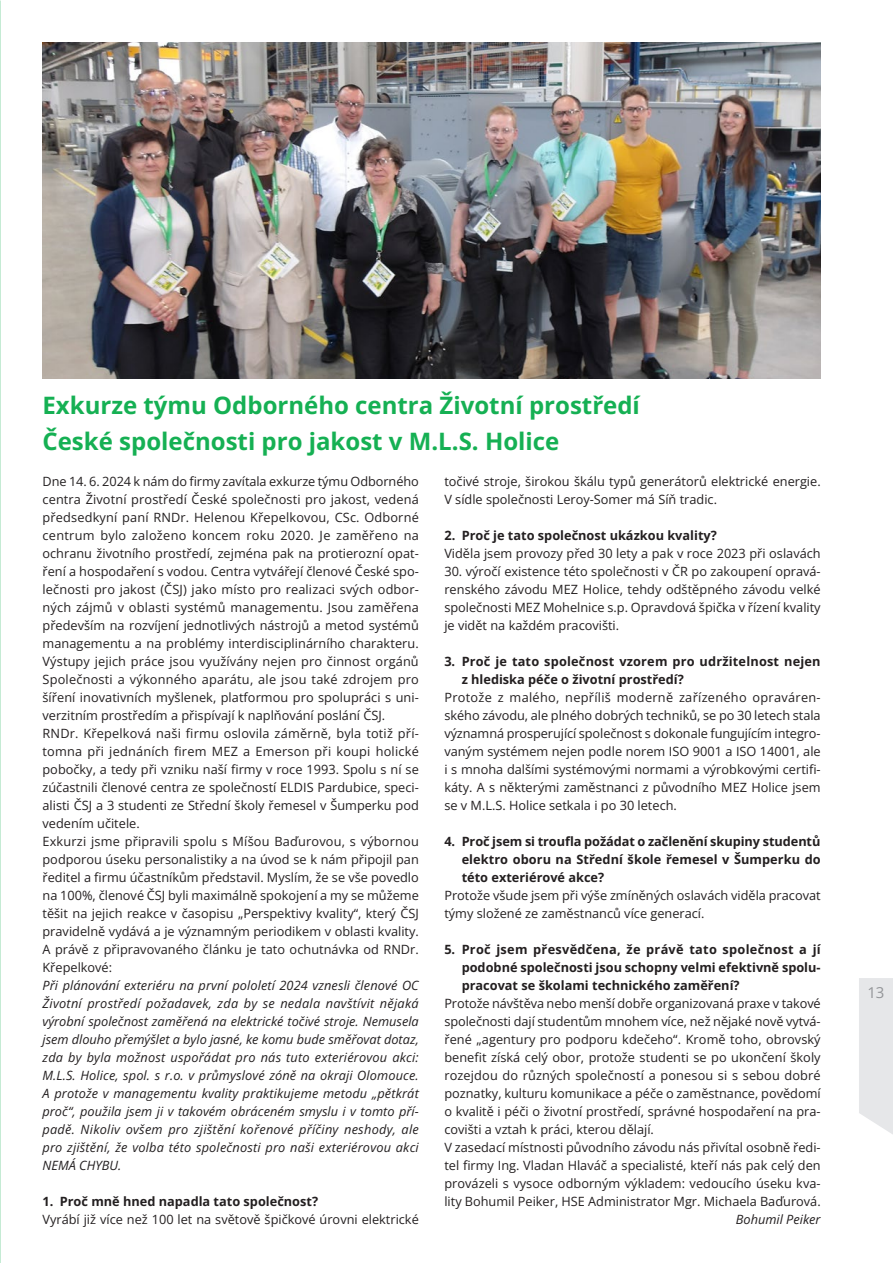
<style>
.page{position:relative;width:893px;height:1263px;background:#fff}
.page>*{position:absolute;margin:0;border:0;box-sizing:border-box;transform-origin:0 0}
.naspis_pres_sloupce{font:700 24px/36px "Open Sans";color:#15b053}
.t1{font:15px "Open Sans";color:#939598}
.blok{font:12.75px/18px "Open Sans";color:#231f20;text-align:justify}
.blok-2{font:italic 12.75px/18px "Open Sans";letter-spacing:.015em;color:#231f20;text-align:justify}
.Nadpis_text{font:700 12.75px/18px "Open Sans";color:#231f20;text-align:justify}
</style>
<div class="page">
<img style="left:43px;top:43px;width:778px;height:336px">
<div style="left:859px;top:978px;width:34px;height:156px;background:#e6e7e9"></div>
<p class="naspis_pres_sloupce" style="left:43px;top:387px;width:599px">Exkurze týmu Odborného centra Životní prostředí<br>České společnosti pro jakost v M.L.S. Holice</p>
<p class="blok" style="left:43px;top:472px;width:378px">Dne 14. 6. 2024 k nám do firmy zavítala exkurze týmu Odborného centra Životní prostředí České společnosti pro jakost, vedená předsedkyní paní RNDr. Helenou Křepelkovou, CSc. Odborné centrum bylo založeno koncem roku 2020. Je zaměřeno na ochranu životního prostředí, zejména pak na protierozní opat&shy;ření a hospodaření s vodou. Centra vytvářejí členové České spo&shy;lečnosti pro jakost (ČSJ) jako místo pro realizaci svých odbor&shy;ných zájmů v oblasti systémů managementu. Jsou zaměřena především na rozvíjení jednotlivých nástrojů a metod systémů managementu a na problémy interdisciplinárního charakteru.<br>Výstupy jejich práce jsou využívány nejen pro činnost orgánů Společnosti a výkonného aparátu, ale jsou také zdrojem pro šíření inovativních myšlenek, platformou pro spolupráci s uni&shy;verzitním prostředím a přispívají k naplňování poslání ČSJ.</p>
<p class="blok" style="left:43px;top:724px;width:378px">RNDr. Křepelková naši firmu oslovila záměrně, byla totiž pří&shy;tomna při jednáních firem MEZ a Emerson při koupi holické pobočky, a tedy při vzniku naší firmy v roce 1993. Spolu s ní se zúčastnili členové centra ze společností ELDIS Pardubice, speci&shy;alisti ČSJ a 3 studenti ze Střední školy řemesel v Šumperku pod vedením učitele.</p>
<p class="blok" style="left:43px;top:832px;width:378px">Exkurzi jsme připravili spolu s Míšou Baďurovou, s výbornou podporou úseku personalistiky a na úvod se k nám připojil pan ředitel a firmu účastníkům představil. Myslím, že se vše povedlo na 100%, členové ČSJ byli maximálně spokojení a my se můžeme těšit na jejich reakce v časopisu „Perspektivy kvality“, který ČSJ pravidelně vydává a je významným periodikem v oblasti kvality.<br>A právě z připravovaného článku je tato ochutnávka od RNDr.<br>Křepelkové:</p>
<p class="blok-2" style="left:43px;top:976px;width:378px">Při plánování exteriéru na první pololetí 2024 vznesli členové OC Životní prostředí požadavek, zda by se nedala navštívit nějaká výrobní společnost zaměřená na elektrické točivé stroje. Nemusela jsem dlouho přemýšlet a bylo jasné, ke komu bude směřovat dotaz, zda by byla možnost uspořádat pro nás tuto exteriérovou akci:<br>M.L.S. Holice, spol. s r.o. v průmyslové zóně na okraji Olomouce.<br>A protože v managementu kvality praktikujeme metodu „pětkrát proč“, použila jsem ji v takovém obráceném smyslu i v tomto pří&shy;padě. Nikoliv ovšem pro zjištění kořenové příčiny neshody, ale pro zjištění, že volba této společnosti pro naši exteriérovou akci NEMÁ CHYBU.</p>
<p class="Nadpis_text" style="left:43px;top:1192px;width:277px">1. Proč mně hned napadla tato společnost?</p>
<p class="blok" style="left:43px;top:1210px;width:378px">Vyrábí již více než 100 let na světově špičkové úrovni elektrické</p>
<p class="blok" style="left:444px;top:472px;width:378px">točivé stroje, širokou škálu typů generátorů elektrické energie.<br>V sídle společnosti Leroy-Somer má Síň tradic.</p>
<p class="Nadpis_text" style="left:444px;top:526px;width:274px">2. Proč je tato společnost ukázkou kvality?</p>
<p class="blok" style="left:444px;top:544px;width:378px">Viděla jsem provozy před 30 lety a pak v roce 2023 při oslavách</p>
<p class="blok" style="left:444px;top:562px;width:378px">30. výročí existence této společnosti v ČR po zakoupení opravá&shy;renského závodu MEZ Holice, tehdy odštěpného závodu velké společnosti MEZ Mohelnice s.p. Opravdová špička v řízení kvality je vidět na každém pracovišti.</p>
<p class="Nadpis_text" style="left:462px;top:652px;width:360px;text-indent:-17px">3. Proč je tato společnost vzorem pro udržitelnost nejen z hlediska péče o životní prostředí?</p>
<p class="blok" style="left:444px;top:688px;width:378px">Protože z malého, nepříliš moderně zařízeného opraváren&shy;ského závodu, ale plného dobrých techniků, se po 30 letech stala významná prosperující společnost s dokonale fungujícím integro&shy;vaným systémem nejen podle norem ISO 9001 a ISO 14001, ale i s mnoha dalšími systémovými normami a výrobkovými certifi&shy;káty. A s některými zaměstnanci z původního MEZ Holice jsem se v M.L.S. Holice setkala i po 30 letech.</p>
<p class="Nadpis_text" style="left:462px;top:832px;width:361px;text-indent:-17px">4. Proč jsem si troufla požádat o začlenění skupiny studentů elektro oboru na Střední škole řemesel v Šumperku do této exteriérové akce?</p>
<p class="blok" style="left:444px;top:886px;width:378px">Protože všude jsem při výše zmíněných oslavách viděla pracovat týmy složené ze zaměstnanců více generací.</p>
<p class="Nadpis_text" style="left:462px;top:940px;width:361px;text-indent:-17px">5. Proč jsem přesvědčena, že právě tato společnost a jí podobné společnosti jsou schopny velmi efektivně spolu&shy;pracovat se školami technického zaměření?</p>
<p class="blok" style="left:444px;top:994px;width:378px">Protože návštěva nebo menší dobře organizovaná praxe v takové společnosti dají studentům mnohem více, než nějaké nově vytvá&shy;řené „agentury pro podporu kdečeho“. Kromě toho, obrovský benefit získá celý obor, protože studenti se po ukončení školy rozejdou do různých společností a ponesou si s sebou dobré poznatky, kulturu komunikace a péče o zaměstnance, povědomí o kvalitě i péči o životní prostředí, správné hospodaření na pra&shy;covišti a vztah k práci, kterou dělají.</p>
<p class="blok" style="left:444px;top:1138px;width:378px">V zasedací místnosti původního závodu nás přivítal osobně ředi&shy;tel firmy Ing. Vladan Hlaváč a specialisté, kteří nás pak celý den provázeli s vysoce odborným výkladem: vedoucího úseku kva&shy;lity Bohumil Peiker, HSE Administrator Mgr. Michaela Baďurová.</p>
<p class="blok-2" style="left:736px;top:1210px;width:86px">Bohumil Peiker</p>
<p class="t1" style="left:867px;top:983px;width:19px">13</p>
</div>
